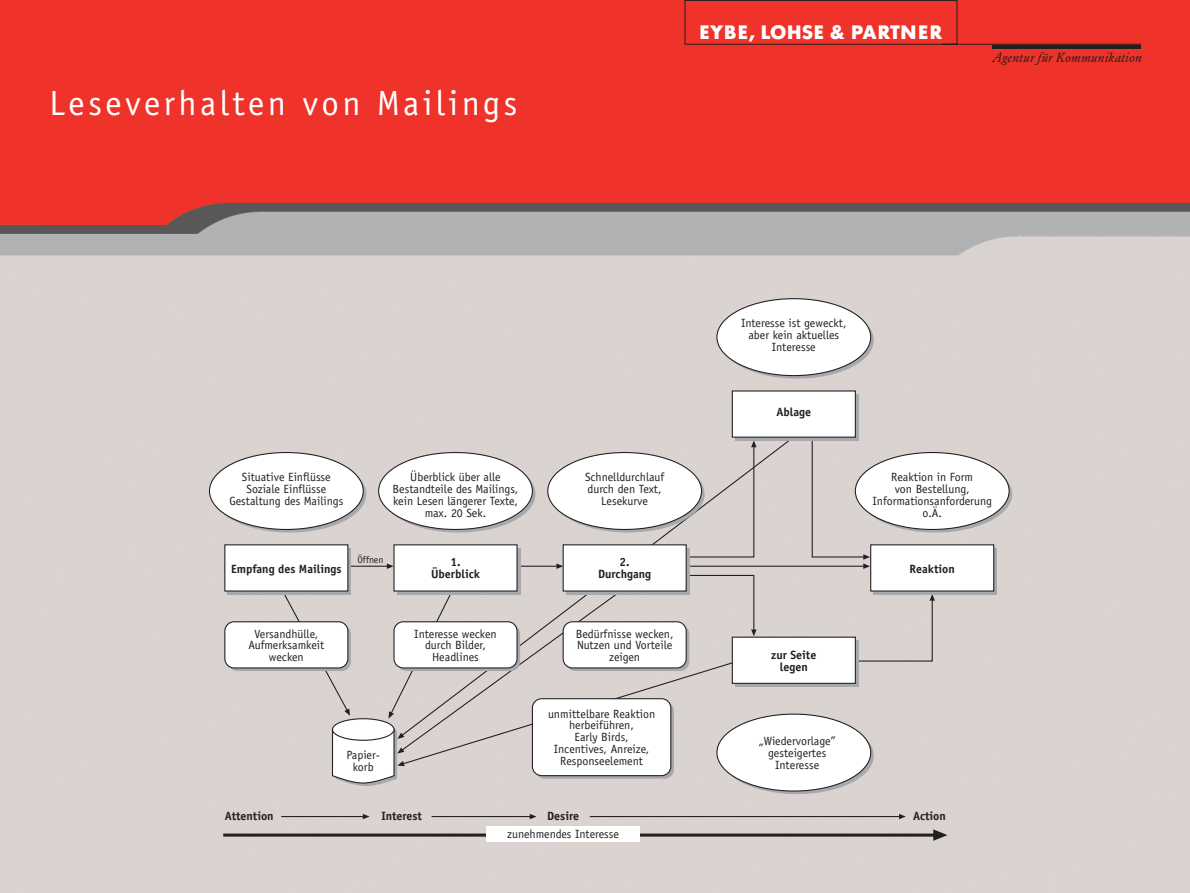
<style>
.page{position:relative;width:1190px;height:893px;background:#fff}
.page>*{position:absolute;margin:0;border:0;box-sizing:border-box;transform-origin:0 0}
.t1{font:35px "Officina Sans";letter-spacing:.1em;color:#fff}
.t2{font:700 19.25px "Futura BQ";letter-spacing:.04em;color:#fff}
.t3{font:italic 13.12px "Garamond BQ";letter-spacing:.025em;color:#231f20}
.t4{font:11.9px/11.9px "Officina Sans";color:#231f20;text-align:center}
.t5{font:700 11.9px/11.9px "Officina Sans";color:#231f20;text-align:center}
.t6{font:9.8px "Officina Sans";color:#231f20}
</style>
<div class="page">
<img style="left:0;top:0;width:1190px;height:892px">
<div style="left:684px;top:0;width:458px;height:45px;background:#ef322a"></div>
<hr style="left:992px;top:45px;width:149px;height:3px;background:#231f20">
<div style="left:401px;top:439px;width:390px;height:278px;background:#dad3d0"></div>
<div style="left:854px;top:594px;width:81px;height:68px;background:#dad3d0"></div>
<hr style="left:688px;top:565px;width:176px;height:1px;background:#231f20">
<svg style="left:811px;top:437px;width:59px;height:132px;background:#d2cbc9"></svg>
<svg style="left:720px;top:302px;width:154px;height:76px"></svg>
<div style="left:735px;top:394px;width:123px;height:46px;background:linear-gradient(to right,#a8a9ad,#a8a9ad)"></div>
<svg style="left:858px;top:455px;width:154px;height:77px"></svg>
<svg style="left:874px;top:548px;width:123px;height:46px"></svg>
<svg style="left:228px;top:591px;width:51px;height:3px"></svg>
<svg style="left:228px;top:625px;width:123px;height:46px"></svg>
<div style="left:735px;top:640px;width:123px;height:46px;background:#a8a9ad"></div>
<svg style="left:720px;top:717px;width:154px;height:77px"></svg>
<div style="left:716px;top:298px;width:155px;height:78px;background:#fff;border:1px solid #231f20;border-radius:50%"></div>
<div style="left:732px;top:390px;width:124px;height:47px;background:#fff"></div>
<div style="left:209px;top:452px;width:155px;height:78px;background:#fff;border:1px solid #231f20;border-radius:50%"></div>
<div style="left:855px;top:452px;width:155px;height:78px;background:#fff;border:1px solid #231f20;border-radius:50%"></div>
<div style="left:870px;top:544px;width:124px;height:47px;background:#fff;border:1px solid #231f20"></div>
<div style="left:224px;top:544px;width:124px;height:47px;background:#fff;border:1px solid #231f20"></div>
<div style="left:224px;top:621px;width:124px;height:47px;background:#fff;border:1px solid #231f20;border-radius:9px"></div>
<div style="left:732px;top:636px;width:124px;height:48px;background:#fff;border:1px solid #231f20"></div>
<div style="left:716px;top:713px;width:155px;height:78px;background:#fff;border:1px solid #231f20;border-radius:50%"></div>
<svg style="left:279px;top:440px;width:478px;height:346px"></svg>
<div style="left:332px;top:718px;width:63px;height:22px;background:#fff;border:1px solid #231f20;border-radius:50%"></div>
<hr style="left:223px;top:833px;width:711px;height:3px;background:#231f20">
<svg style="left:933px;top:829px;width:15px;height:11px"></svg>
<div style="left:486px;top:826px;width:154px;height:16px;background:#fff"></div>
<hr style="left:281px;top:816px;width:82px;height:1px;background:#231f20">
<svg style="left:363px;top:813px;width:7px;height:6px"></svg>
<hr style="left:432px;top:816px;width:98px;height:1px;background:#231f20">
<svg style="left:530px;top:813px;width:7px;height:6px"></svg>
<hr style="left:590px;top:816px;width:309px;height:1px;background:#231f20">
<svg style="left:899px;top:813px;width:7px;height:6px"></svg>
<p class="t1" style="left:50px;top:89px;width:469px">Leseverhalten von Mailings</p>
<p class="t2" style="left:699px;top:25px;width:244px">EYBE, LOHSE &amp; PARTNER</p>
<p class="t3" style="left:992px;top:52px;width:152px">Agentur für Kommunikation</p>
<p class="t4" style="left:741px;top:318px;width:107px">Interesse ist geweckt, aber kein aktuelles<br>Interesse</p>
<p class="t5" style="left:776px;top:407px;width:36px">Ablage</p>
<p class="t4" style="left:229px;top:472px;width:116px">Situative Einflüsse<br>Soziale Einflüsse<br>Gestaltung des Mailings</p>
<p class="t4" style="left:393px;top:472px;width:127px">Überblick über alle<br>Bestandteile des Mailings, kein Lesen längerer Texte, max. 20 Sek.</p>
<p class="t4" style="left:585px;top:472px;width:81px">Schnelldurchlauf durch den Text,<br>Lesekurve</p>
<p class="t4" style="left:873px;top:472px;width:121px">Reaktion in Form<br>von Bestellung,<br>Informationsanforderung o.Ä.</p>
<p class="t5" style="left:231px;top:564px;width:112px">Empfang des Mailings</p>
<p class="t6" style="left:358px;top:555px;width:28px">Öffnen</p>
<p class="t5" style="left:431px;top:556px;width:51px">1.<br>Überblick</p>
<p class="t5" style="left:598px;top:556px;width:55px">2.<br>Durchgang</p>
<p class="t5" style="left:910px;top:564px;width:47px">Reaktion</p>
<p class="t4" style="left:248px;top:628px;width:78px">Versandhülle,<br>Aufmerksamkeit wecken</p>
<p class="t4" style="left:414px;top:628px;width:84px">Interesse wecken durch Bilder,<br>Headlines</p>
<p class="t4" style="left:576px;top:628px;width:99px">Bedürfnisse wecken,<br>Nutzen und Vorteile zeigen</p>
<p class="t5" style="left:771px;top:650px;width:47px">zur Seite legen</p>
<p class="t4" style="left:346px;top:749px;width:35px">Papier&shy;korb</p>
<p class="t4" style="left:548px;top:708px;width:109px">unmittelbare Reaktion herbeiführen,<br>Early Birds,<br>Incentives, Anreize,<br>Responseelement</p>
<p class="t4" style="left:759px;top:736px;width:78px">„Wiedervorlage” gesteigertes<br>Interesse</p>
<p class="t5" style="left:225px;top:811px;width:50px">Attention</p>
<p class="t5" style="left:381px;top:811px;width:42px">Interest</p>
<p class="t5" style="left:547px;top:811px;width:33px">Desire</p>
<p class="t5" style="left:913px;top:811px;width:34px">Action</p>
<p class="t4" style="left:507px;top:829px;width:113px">zunehmendes Interesse</p>
</div>
